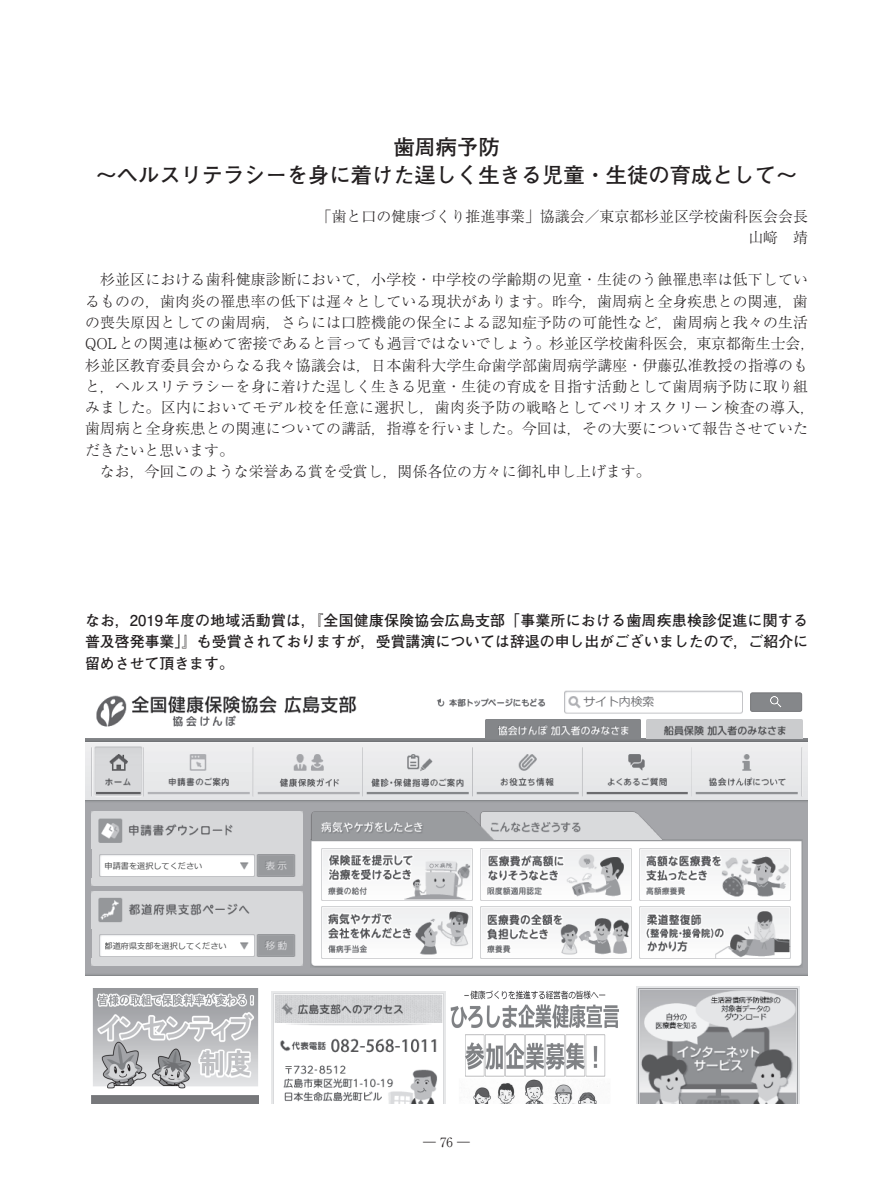
<style>
.page{position:relative;width:893px;height:1200px;background:#fff}
.page>*{position:absolute;margin:0;border:0;box-sizing:border-box;transform-origin:0 0}
.t1{font:700 21.3px/27.6px "Futo Go B101 Pr 6 N";color:#231f20;text-align:center}
.t2{font:300 14.85px/21.3px "Ryumin Pr 6 N";letter-spacing:.015em;color:#231f20;text-align:right}
.t3{font:700 14.85px/21.3px "Futo Go B101 Pr 6 N";color:#231f20;text-align:justify}
.t4{font:300 12.75px "Ryumin Pr 6 N";color:#231f20}
.t5{font:11.85px "Meiryo";color:#717275}
.t6{font:8.1px "Meiryo";color:#404142}
</style>
<div class="page">
<svg style="left:85px;top:691px;width:723px;height:109px"></svg>
<hr style="left:85px;top:738px;width:723px;height:3px;background:#bfbfbf">
<div style="left:85px;top:800px;width:723px;height:175px;background:#a5a6aa"></div>
<img style="left:95px;top:695px;width:262px;height:33px">
<img style="left:564px;top:690px;width:178px;height:24px">
<svg style="left:750px;top:691px;width:53px;height:21px"></svg>
<img style="left:769px;top:694px;width:14px;height:15px">
<div style="left:92px;top:811px;width:211px;height:74px;background:#d7d8da"></div>
<div style="left:92px;top:891px;width:211px;height:74px;background:#d7d8da"></div>
<img style="left:99px;top:854px;width:155px;height:22px">
<img style="left:257px;top:854px;width:38px;height:22px">
<img style="left:99px;top:934px;width:155px;height:22px">
<img style="left:257px;top:934px;width:38px;height:22px">
<img style="left:92px;top:811px;width:211px;height:32px">
<img style="left:92px;top:891px;width:211px;height:32px">
<img style="left:311px;top:838px;width:491px;height:129px">
<img style="left:92px;top:988px;width:167px;height:101px">
<img style="left:271px;top:991px;width:174px;height:111px">
<img style="left:450px;top:990px;width:169px;height:112px">
<img style="left:636px;top:986px;width:163px;height:116px">
<img style="left:432px;top:691px;width:118px;height:23px">
<img style="left:485px;top:719px;width:156px;height:19px">
<img style="left:647px;top:719px;width:155px;height:19px">
<img style="left:92px;top:745px;width:710px;height:52px">
<img style="left:93px;top:745px;width:49px;height:52px">
<img style="left:145px;top:745px;width:107px;height:52px">
<img style="left:254px;top:745px;width:107px;height:52px">
<img style="left:364px;top:745px;width:107px;height:52px">
<img style="left:473px;top:745px;width:107px;height:52px">
<img style="left:583px;top:745px;width:106px;height:52px">
<img style="left:692px;top:745px;width:107px;height:52px">
<img style="left:321px;top:848px;width:152px;height:52px">
<img style="left:480px;top:848px;width:152px;height:52px">
<img style="left:639px;top:848px;width:152px;height:52px">
<img style="left:321px;top:906px;width:152px;height:52px">
<img style="left:480px;top:906px;width:152px;height:52px">
<img style="left:639px;top:906px;width:152px;height:52px">
<img style="left:496px;top:811px;width:164px;height:27px">
<img style="left:311px;top:811px;width:185px;height:27px">
<h1 class="t1" style="left:96px;top:132px;width:703px">歯周病予防<br>～ヘルスリテラシーを身に着けた逞しく生きる児童・生徒の育成として～</h1>
<p class="t2" style="left:317px;top:204px;width:493px">「歯と口の健康づくり推進事業」協議会／東京都杉並区学校歯科医会会長山﨑　靖</p>
<p class="t2" style="left:85px;top:268px;width:732px;text-align:left">　杉並区における歯科健康診断において，小学校・中学校の学齢期の児童・生徒のう蝕罹患率は低下しているものの，歯肉炎の罹患率の低下は遅々としている現状があります。昨今，歯周病と全身疾患との関連，歯の喪失原因としての歯周病，さらには口腔機能の保全による認知症予防の可能性など，歯周病と我々の生活QOLとの関連は極めて密接であると言っても過言ではないでしょう。杉並区学校歯科医会，東京都衛生士会，杉並区教育委員会からなる我々協議会は，日本歯科大学生命歯学部歯周病学講座・伊藤弘准教授の指導のもと，ヘルスリテラシーを身に着けた逞しく生きる児童・生徒の育成を目指す活動として歯周病予防に取り組みました。区内においてモデル校を任意に選択し，歯肉炎予防の戦略としてペリオスクリーン検査の導入，歯周病と全身疾患との関連についての講話，指導を行いました。今回は，その大要について報告させていただきたいと思います。<br>　なお，今回このような栄誉ある賞を受賞し，関係各位の方々に御礼申し上げます。</p>
<p class="t3" style="left:85px;top:609px;width:725px">なお，2019年度の地域活動賞は，『全国健康保険協会広島支部「事業所における歯周疾患検診促進に関する普及啓発事業」』も受賞されておりますが，受賞講演については辞退の申し出がございましたので，ご紹介に留めさせて頂きます。</p>
<p class="t5" style="left:583px;top:693px;width:73px">サイト内検索</p>
<p class="t6" style="left:105px;top:860px;width:99px">申請書を選択してください</p>
<p class="t6" style="left:105px;top:940px;width:124px">都道府県⽀部を選択してください</p>
<p class="t4" style="left:423px;top:1132px;width:48px">―76―</p>
</div>
